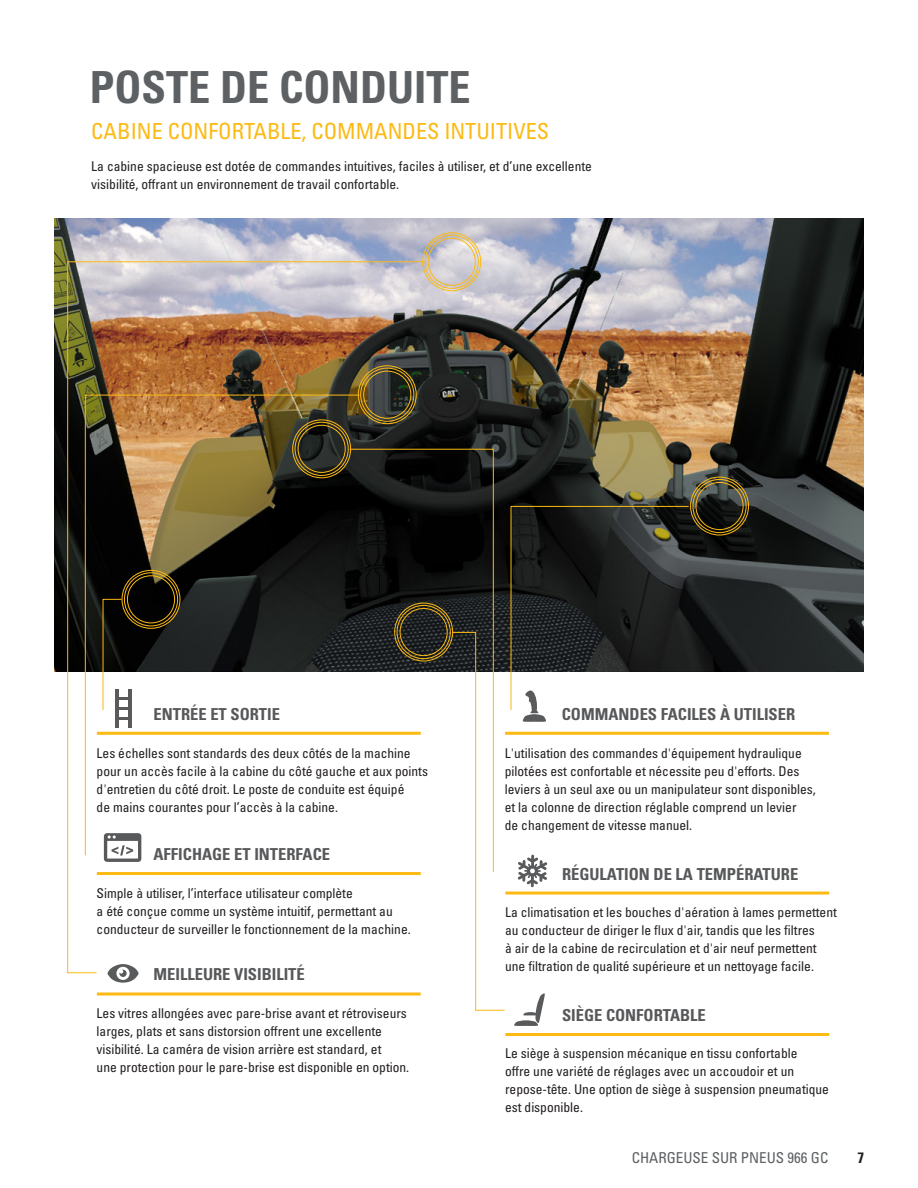
<style>
.page{position:relative;width:918px;height:1188px;background:#fff}
.page>*{position:absolute;margin:0;border:0;box-sizing:border-box;transform-origin:0 0}
.t1{font:44.25px "Univers LTCYR 67 Bold Cond";color:#5d6163}
.t2{font:condensed 22.2px "Univers LTCYR 57";color:#fcba13}
.t3{font:16.5px "Univers LTCYR 67 Bold Cond";color:#57585a}
.t4{font:condensed 15px "Univers LTCYR 57";color:#5d6163}
.t5{font:15px "Univers LTCYR 67 Bold Cond";color:#231f20}
.t6{font:condensed 13.5px/18px "Univers LTCYR 57";color:#231f20}
</style>
<div class="page">
<img style="left:54px;top:218px;width:810px;height:454px">
<hr style="left:505px;top:732px;width:324px;height:3px;background:#fcba13">
<hr style="left:97px;top:993px;width:324px;height:3px;background:#fcba13">
<svg style="left:108px;top:974px;width:31px;height:9px"></svg>
<div style="left:690px;top:477px;width:59px;height:58px;border:1px solid #fcba13;border-radius:50%"></div>
<div style="left:693px;top:479px;width:54px;height:54px;border:1px solid #fcba13;border-radius:50%"></div>
<div style="left:696px;top:482px;width:47px;height:48px;border:1px solid #fcba13;border-radius:50%"></div>
<div style="left:422px;top:232px;width:59px;height:59px;border:1px solid #fcba13;border-radius:50%"></div>
<div style="left:425px;top:235px;width:54px;height:54px;border:1px solid #fcba13;border-radius:50%"></div>
<div style="left:428px;top:238px;width:48px;height:48px;border:1px solid #fcba13;border-radius:50%"></div>
<svg style="left:67px;top:261px;width:356px;height:713px"></svg>
<svg style="left:349px;top:448px;width:145px;height:425px"></svg>
<hr style="left:505px;top:892px;width:324px;height:3px;background:#fcba13">
<hr style="left:505px;top:1033px;width:324px;height:3px;background:#fcba13">
<svg style="left:104px;top:833px;width:37px;height:29px"></svg>
<svg style="left:452px;top:506px;width:237px;height:520px"></svg>
<h1 class="t1" style="left:90px;top:60px;width:382px">POSTE DE CONDUITE</h1>
<h2 class="t2" style="left:91px;top:117px;width:459px">CABINE CONFORTABLE, COMMANDES INTUITIVES</h2>
<p class="t6" style="left:91px;top:156px;width:502px">La cabine spacieuse est dotée de commandes intuitives, faciles à utiliser, et d’une excellente visibilité, offrant un environnement de travail confortable.</p>
<p class="t3" style="left:154px;top:704px;width:128px">ENTRÉE ET SORTIE</p>
<p class="t6" style="left:97px;top:744px;width:333px">Les échelles sont standards des deux côtés de la machine pour un accès facile à la cabine du côté gauche et aux points d'entretien du côté droit. Le poste de conduite est équipé<br>de mains courantes pour l’accès à la cabine.</p>
<p class="t3" style="left:154px;top:844px;width:178px">AFFICHAGE ET INTERFACE</p>
<p class="t6" style="left:97px;top:884px;width:316px">Simple à utiliser, l’interface utilisateur complète<br>a été conçue comme un système intuitif, permettant au conducteur de surveiller le fonctionnement de la machine.</p>
<p class="t3" style="left:154px;top:964px;width:153px">MEILLEURE VISIBILITÉ</p>
<p class="t6" style="left:97px;top:1004px;width:314px">Les vitres allongées avec pare-brise avant et rétroviseurs larges, plats et sans distorsion offrent une excellente visibilité. La caméra de vision arrière est standard, et<br>une protection pour le pare-brise est disponible en option.</p>
<p class="t3" style="left:562px;top:704px;width:235px">COMMANDES FACILES À UTILISER</p>
<p class="t6" style="left:505px;top:744px;width:313px">L'utilisation des commandes d'équipement hydraulique pilotées est confortable et nécessite peu d'efforts. Des leviers à un seul axe ou un manipulateur sont disponibles, et la colonne de direction réglable comprend un levier<br>de changement de vitesse manuel.</p>
<p class="t3" style="left:562px;top:864px;width:238px">RÉGULATION DE LA TEMPÉRATURE</p>
<p class="t6" style="left:505px;top:903px;width:333px">La climatisation et les bouches d'aération à lames permettent au conducteur de diriger le flux d'air, tandis que les filtres<br>à air de la cabine de recirculation et d'air neuf permettent une filtration de qualité supérieure et un nettoyage facile.</p>
<p class="t3" style="left:562px;top:1005px;width:145px">SIÈGE CONFORTABLE</p>
<p class="t6" style="left:505px;top:1044px;width:325px">Le siège à suspension mécanique en tissu confortable<br>offre une variété de réglages avec un accoudoir et un repose-tête. Une option de siège à suspension pneumatique est disponible.</p>
<p class="t4" style="left:632px;top:1148px;width:198px">CHARGEUSE SUR PNEUS 966 GC</p>
<p class="t5" style="left:857px;top:1148px;width:8px">7</p>
</div>
